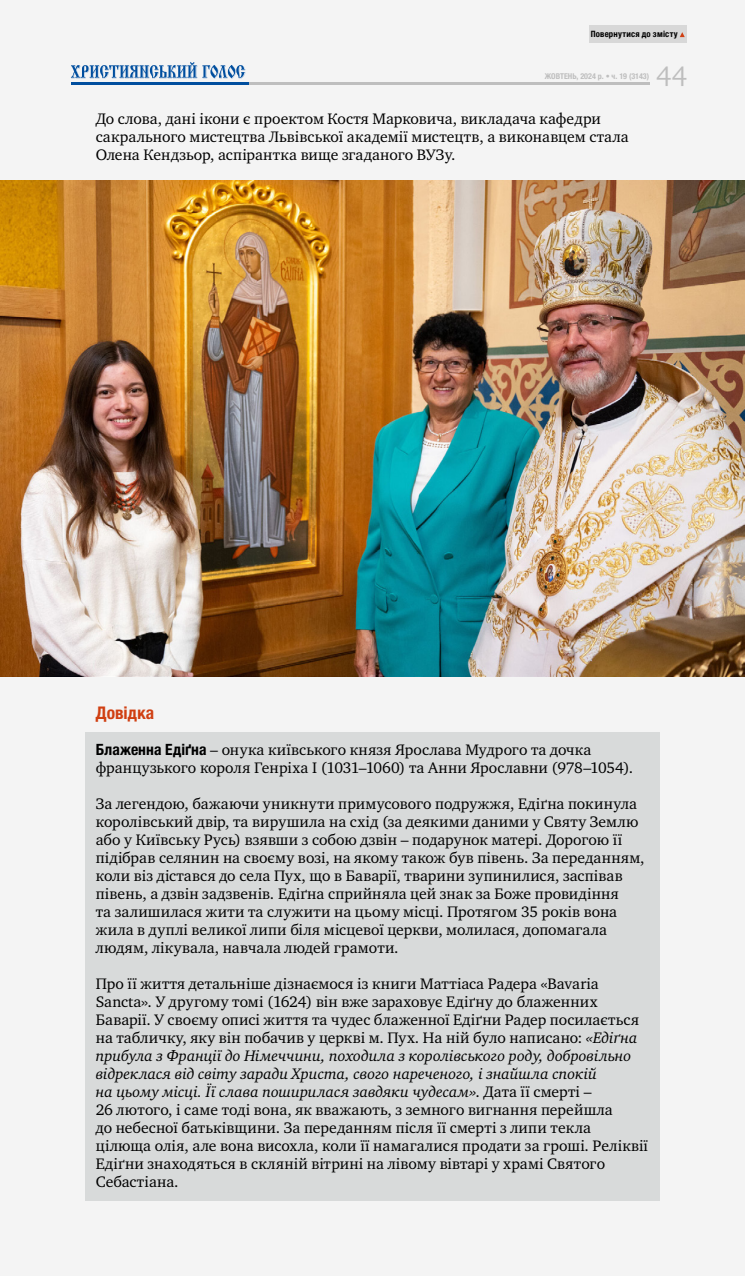
<style>
.page{position:relative;width:745px;height:1276px;background:#fff}
.page>*{position:absolute;margin:0;border:0;box-sizing:border-box;transform-origin:0 0}
.t1{font:27.38px "Charter C";color:#bebebe}
.t2{font:700 condensed 17.5px "Helvetica Neue LTCYR";letter-spacing:.005em;color:#d03f12}
.t3{font:15.62px/18px "Charter C";letter-spacing:.005em;color:#000}
.t4{font:700 condensed 8.75px "Helvetica Neue LTCYR";letter-spacing:.025em;color:#000}
.t5{font:700 condensed 8px "Helvetica Neue LTCYR";color:#bebebe}
.s1{font-family:"Helvetica Neue LTCYR";font-weight:700;font-stretch:condensed}
.s2{font-style:italic}
</style>
<div class="page">
<div style="left:0;top:0;width:744px;height:1276px;background:#f4f4f4"></div>
<hr style="left:71px;top:82px;width:577px;height:3px;background:#bebebe">
<hr style="left:71px;top:82px;width:177px;height:3px;background:#004e9e">
<svg style="left:71px;top:62px;width:174px;height:17px"></svg>
<div style="left:588px;top:25px;width:98px;height:18px;background:#d8d8d8"></div>
<svg style="left:680px;top:32px;width:4px;height:5px"></svg>
<div style="left:85px;top:732px;width:574px;height:55px;background:#d8dada"></div>
<div style="left:85px;top:786px;width:574px;height:181px;background:#d8dada"></div>
<div style="left:85px;top:966px;width:574px;height:235px;background:#d8dada"></div>
<img style="left:0;top:181px;width:744px;height:496px">
<p class="t4" style="left:590px;top:29px;width:88px">Повернутися до змісту</p>
<p class="t5" style="left:544px;top:71px;width:106px">ЖОВТЕНЬ, 2024 р. • ч. 19 (3143)</p>
<h1 class="t1" style="left:656px;top:61px;width:32px">44</h1>
<p class="t3" style="left:96px;top:110px;width:534px">До слова, дані ікони є проектом Костя Марковича, викладача кафедри сакрального мистецтва Львівської академії мистецтв, а виконавцем стала<br>Олена Кендзьор, аспірантка вище згаданого ВУЗу.</p>
<p class="t2" style="left:96px;top:703px;width:60px">Довідка</p>
<p class="t3" style="left:96px;top:740px;width:538px"><span class="s1">Блаженна Едіґна</span> – онука київського князя Ярослава Мудрого та дочка французького короля Генріха I (1031–1060) та Анни Ярославни (978–1054).</p>
<p class="t3" style="left:96px;top:794px;width:550px">За легендою, бажаючи уникнути примусового подружжя, Едіґна покинула королівський двір, та вирушила на схід (за деякими даними у Святу Землю або у Київську Русь) взявши з собою дзвін – подарунок матері. Дорогою її підібрав селянин на своєму возі, на якому також був півень. За переданням, коли віз дістався до села Пух, що в Баварії, тварини зупинилися, заспівав півень, а дзвін задзвенів. Едіґна сприйняла цей знак за Боже провидіння<br>та залишилася жити та служити на цьому місці. Протягом 35 років вона жила в дуплі великої липи біля місцевої церкви, молилася, допомагала людям, лікувала, навчала людей грамоти.</p>
<p class="t3" style="left:96px;top:974px;width:553px">Про її життя детальніше дізнаємося із книги Маттіаса Радера «Bavaria Sancta». У другому томі (1624) він вже зараховує Едіґну до блаженних Баварії. У своєму описі життя та чудес блаженної Едіґни Радер посилається на табличку, яку він побачив у церкві м. Пух. На ній було написано: <span class="s2">«Едіґна прибула з Франції до Німеччини, походила з королівського роду, добровільно відреклася від світу заради Христа, свого нареченого, і знайшла спокій<br>на цьому місці. Її слава поширилася завдяки чудесам»</span>. Дата її смерті –<br>26 лютого, і саме тоді вона, як вважають, з земного вигнання перейшла<br>до небесної батьківщини. За переданням після її смерті з липи текла цілюща олія, але вона висохла, коли її намагалися продати за гроші. Реліквії Едіґни знаходяться в скляній вітрині на лівому вівтарі у храмі Святого Себастіана.</p>
</div>
